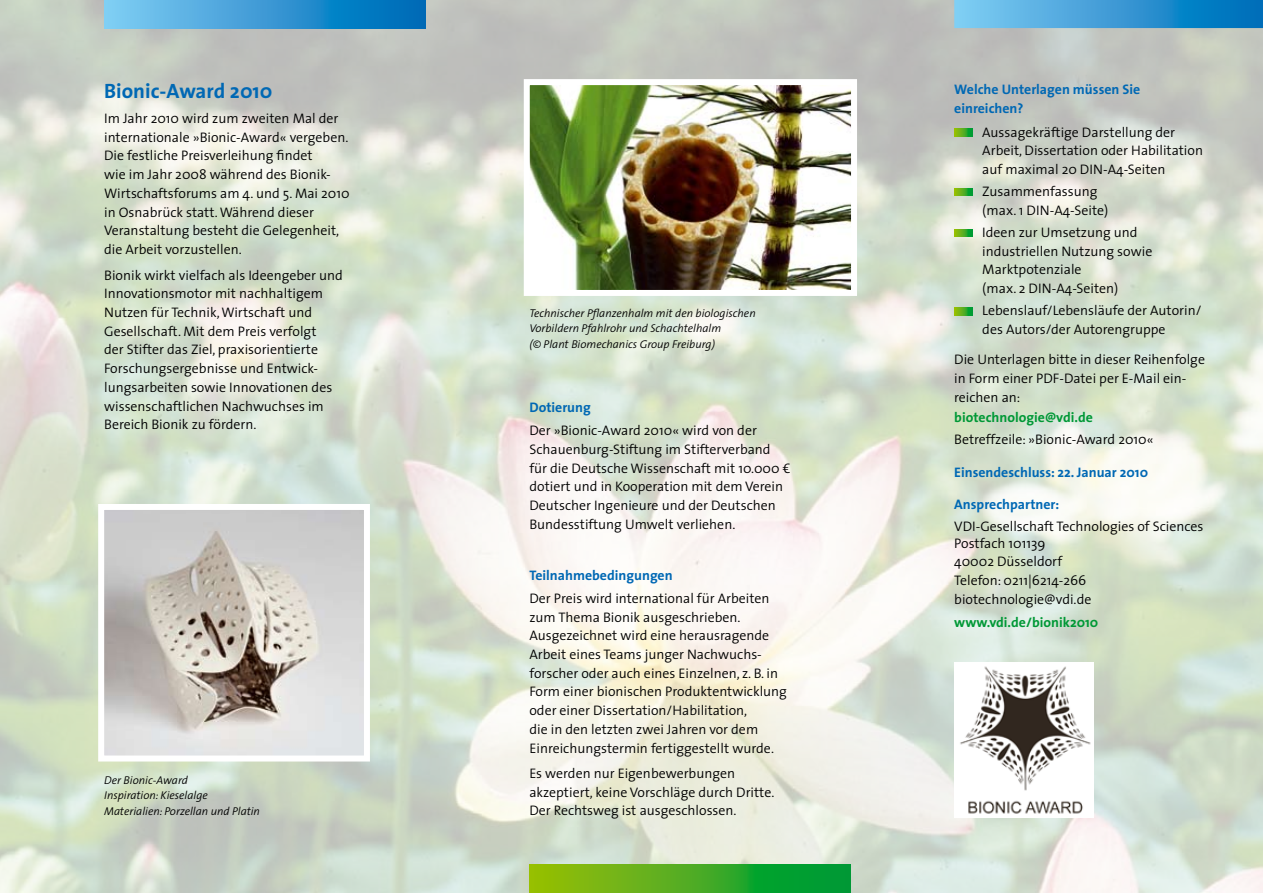
<style>
.page{position:relative;width:1263px;height:893px;background:#fff}
.page>*{position:absolute;margin:0;border:0;box-sizing:border-box;transform-origin:0 0}
.t1{font:700 20.85px "The Sans";color:#0068b4}
.t2{font:300 13.8px/18.8px "The Sans";color:#000}
.t3{font:700 13.8px/18.8px "The Sans";color:#0068b4}
.t4{font:700 13.8px "The Sans";color:#009836}
.t5{font:italic 300 11.4px/15.3px "The Sans";color:#000}
</style>
<div class="page">
<img style="left:0;top:0;width:1263px;height:893px">
<svg style="left:529px;top:865px;width:321px;height:28px;background:#45ab20"></svg>
<svg style="left:954px;top:0;width:309px;height:28px;background:#3a9cd6"></svg>
<svg style="left:104px;top:0;width:321px;height:28px;background:#389ad4"></svg>
<img style="left:105px;top:511px;width:258px;height:243px">
<div style="left:98px;top:504px;width:272px;height:257px;border:6px solid #fff"></div>
<svg style="left:954px;top:129px;width:19px;height:8px"></svg>
<svg style="left:954px;top:188px;width:19px;height:8px"></svg>
<svg style="left:954px;top:229px;width:19px;height:8px"></svg>
<svg style="left:954px;top:307px;width:19px;height:8px"></svg>
<img style="left:531px;top:86px;width:319px;height:203px">
<img style="left:954px;top:662px;width:140px;height:155px">
<h1 class="t1" style="left:104px;top:73px;width:170px">Bionic-Award 2010</h1>
<p class="t2" style="left:104px;top:109px;width:247px">Im Jahr 2010 wird zum zweiten Mal der inter-nationale »Bionic-Award« vergeben.<br>Die festliche Preis-verleihung findet<br>wie im Jahr 2008 während des Bionik-Wirtschaftsforums am 4. und 5. Mai 2010 in Osnabrück statt. Während dieser Veranstaltung besteht die Gelegenheit, die Arbeit vorzustellen.</p>
<p class="t2" style="left:104px;top:265px;width:240px">Bionik wirkt vielfach als Ideengeber und Innovationsmotor mit nachhaltigem Nutzen für Technik, Wirtschaft und Gesellschaft. Mit dem Preis verfolgt<br>der Stifter das Ziel, praxisorientierte Forschungsergebnisse und Ent-wick&shy;lungsarbeiten sowie Innovationen des wissenschaftlichen Nachwuchses im Bereich Bionik zu fördern.</p>
<p class="t5" style="left:104px;top:772px;width:157px">Der Bionic-Award<br>Inspiration: Kieselalge<br>Materialien: Porzellan und Platin</p>
<p class="t5" style="left:529px;top:305px;width:228px">Technischer Pflanzenhalm mit den biologischen<br>Vorbildern Pfahlrohr und Schachtelhalm<br>(© Plant Biomechanics Group Freiburg)</p>
<p class="t3" style="left:529px;top:398px;width:63px">Dotierung</p>
<p class="t2" style="left:529px;top:421px;width:262px">Der »Bionic-Award 2010« wird von der Schauenburg-Stiftung im Stifterverband für die Deutsche Wissenschaft mit 10.000 € dotiert und in Kooperation mit dem Verein Deutscher Ingenieure und der Deutschen Bundesstiftung Umwelt verliehen.</p>
<p class="t3" style="left:529px;top:565px;width:145px">Teilnahmebedingungen</p>
<p class="t2" style="left:529px;top:588px;width:259px">Der Preis wird international für Arbeiten zum Thema Bionik ausgeschrieben.<br>Ausgezeichnet wird eine herausragende Arbeit eines Teams junger Nachwuchs&shy;forscher oder auch eines Einzelnen, z. B. in Form einer bionischen Produktentwicklung oder einer Dissertation/Habilitation,<br>die in den letzten zwei Jahren vor dem Einreichungstermin fertiggestellt wurde.</p>
<p class="t2" style="left:529px;top:763px;width:247px">Es werden nur Eigenbewerbungen akzeptiert, keine Vorschläge durch Dritte.<br>Der Rechtsweg ist ausgeschlossen.</p>
<p class="t3" style="left:954px;top:80px;width:188px">Welche Unterlagen müssen Sie einreichen?</p>
<p class="t2" style="left:982px;top:122px;width:222px">Aussagekräftige Darstellung der<br>Arbeit, Dissertation oder Habilitation auf maximal 20 DIN-A4-Seiten</p>
<p class="t2" style="left:982px;top:181px;width:128px">Zusammenfassung (max. 1 DIN-A4-Seite)</p>
<p class="t2" style="left:982px;top:222px;width:171px">Ideen zur Umsetzung und industriellen Nutzung sowie<br>Marktpotenziale<br>(max. 2 DIN-A4-Seiten)</p>
<p class="t2" style="left:982px;top:301px;width:221px">Lebenslauf/Lebensläufe der Autorin/ des Autors/der Autorengruppe</p>
<p class="t2" style="left:954px;top:350px;width:252px">Die Unterlagen bitte in dieser Reihenfolge in Form einer PDF-Datei per E-Mail ein&shy;reichen an:</p>
<p class="t4" style="left:954px;top:406px;width:140px">biotechnologie@vdi.de</p>
<p class="t2" style="left:954px;top:430px;width:201px">Betreffzeile: »Bionic-Award 2010«</p>
<p class="t3" style="left:954px;top:463px;width:195px">Einsendeschluss: 22. Januar 2010</p>
<p class="t3" style="left:954px;top:495px;width:107px">Ansprechpartner:</p>
<p class="t2" style="left:954px;top:517px;width:251px;line-height:17.2px">VDI-Gesellschaft Technologies of Sciences<br>Postfach 101139</p>
<p class="t2" style="left:954px;top:552px;width:139px">40002 Düsseldorf<br>Telefon: 0211|6214-266 biotechnologie@vdi.de</p>
<p class="t4" style="left:954px;top:610px;width:146px">www.vdi.de/bionik2010</p>
</div>
